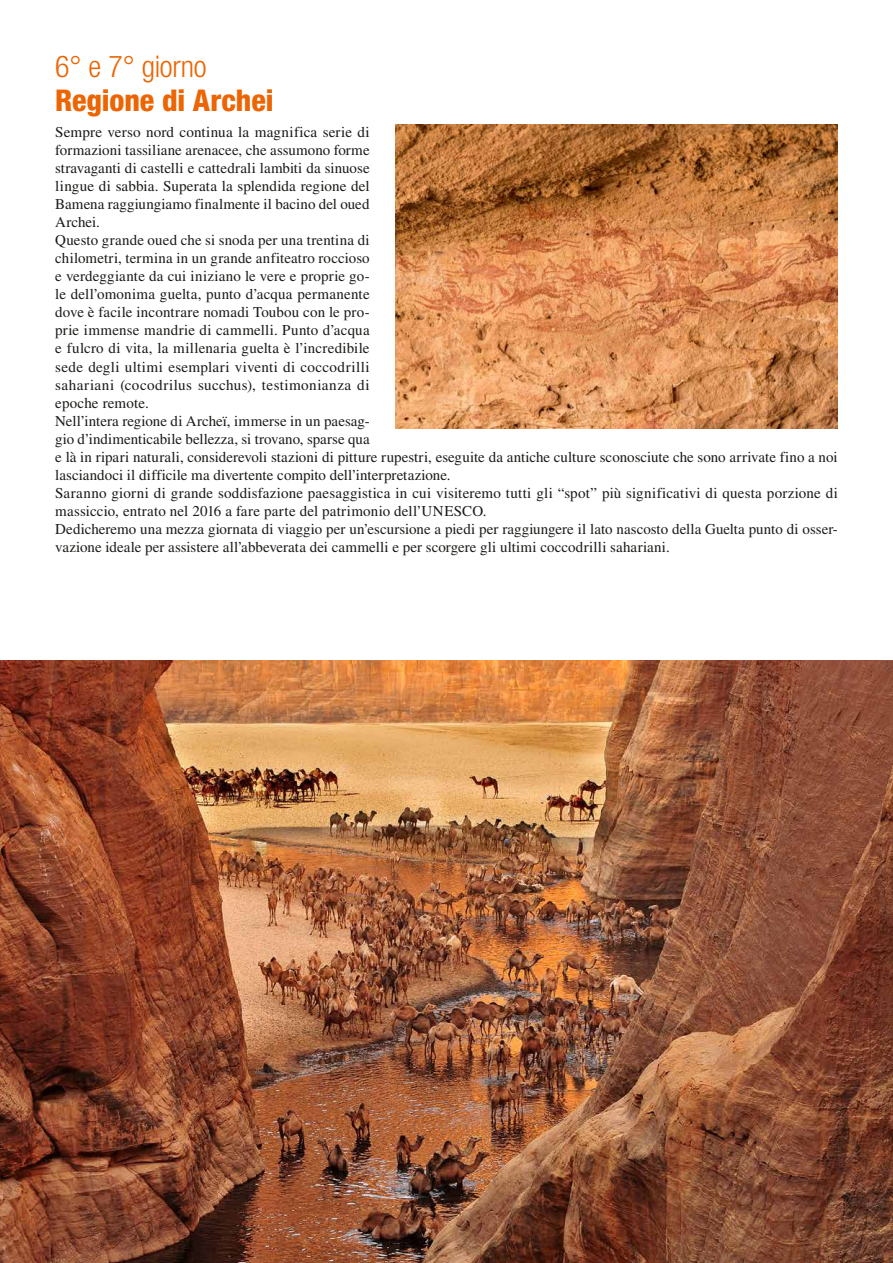
<style>
.page{position:relative;width:893px;height:1263px;background:#fff}
.page>*{position:absolute;margin:0;border:0;box-sizing:border-box;transform-origin:0 0}
.t1{font:800 condensed 30px "Helvetica Neue LT Std";letter-spacing:-.005em;color:#ec6502}
.t2{font:300 condensed 30px "Helvetica Neue LT Std";letter-spacing:-.01em;color:#ec6502}
.t3{font:15px/18px "Times LT Std";letter-spacing:.01em;color:#1a1a18}
</style>
<div class="page">
<img style="left:0;top:660px;width:893px;height:603px">
<img style="left:395px;top:125px;width:443px;height:303px">
<h1 class="t2" style="left:55px;top:49px;width:153px">6° e 7° giorno</h1>
<h1 class="t1" style="left:55px;top:82px;width:220px">Regione di Archei</h1>
<p class="t3" style="left:55px;top:123px;width:784px">Sempre verso nord continua la magnifica serie di<br>formazioni tassiliane arenacee, che assumono forme<br>stravaganti di castelli e cattedrali lambiti da sinuose<br>lingue di sabbia. Superata la splendida regione del<br>Bamena raggiungiamo finalmente il bacino del oued<br>Archei.<br>Questo grande oued che si snoda per una trentina di<br>chilometri, termina in un grande anfiteatro roccioso<br>e verdeggiante da cui iniziano le vere e proprie go-<br>le dell’omonima guelta, punto d’acqua permanente<br>dove è facile incontrare nomadi Toubou con le pro-<br>prie immense mandrie di cammelli. Punto d’acqua<br>e fulcro di vita, la millenaria guelta è l’incredibile<br>sede degli ultimi esemplari viventi di coccodrilli<br>sahariani (cocodrilus succhus), testimonianza di<br>epoche remote.<br>Nell’intera regione di Archeï, immerse in un paesag-<br>gio d’indimenticabile bellezza, si trovano, sparse qua<br>e là in ripari naturali, considerevoli stazioni di pitture rupestri, eseguite da antiche culture sconosciute che sono arrivate fino a noi lasciandoci il difficile ma divertente compito dell’interpretazione.<br>Saranno giorni di grande soddisfazione paesaggistica in cui visiteremo tutti gli “spot” più significativi di questa porzione di massiccio, entrato nel 2016 a fare parte del patrimonio dell’UNESCO.<br>Dedicheremo una mezza giornata di viaggio per un’escursione a piedi per raggiungere il lato nascosto della Guelta punto di osser&shy;vazione ideale per assistere all’abbeverata dei cammelli e per scorgere gli ultimi coccodrilli sahariani.</p>
</div>
